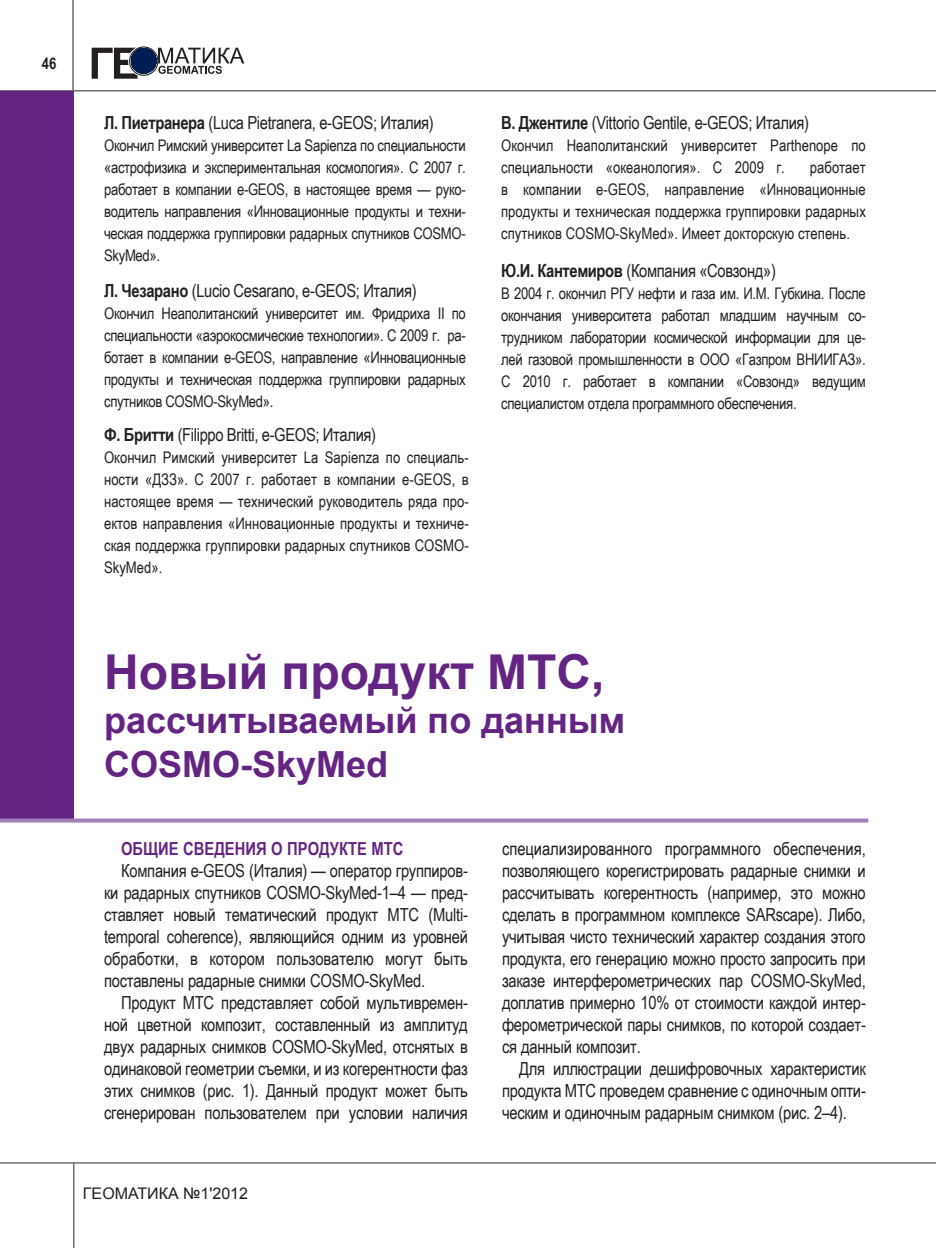
<style>
.page{position:relative;width:936px;height:1248px;background:#fff}
.page>*{position:absolute;margin:0;border:0;box-sizing:border-box;transform-origin:0 0}
.t1{font:700 48px "Arial";color:#642483}
.t2{font:700 36px/44px "Arial";color:#642483}
.tekst{font:18px/22px "Arial Narrow";letter-spacing:-.015em;color:#231f20;text-align:justify}
.zag_ODZZ{font:700 18px "Arial Narrow";color:#642483}
.t3{font:16px/22px "Arial Narrow";color:#231f20;text-align:justify}
.t4{font:16px "Arial";color:#231f20}
.t5{font:700 16px "Arial Narrow";color:#231f20}
.s1{font-weight:700}
</style>
<div class="page">
<svg style="left:129px;top:46px;width:29px;height:30px"></svg>
<svg style="left:92px;top:48px;width:152px;height:31px"></svg>
<div style="left:131px;top:48px;width:25px;height:25px;border:1px solid #001d51;border-radius:50%"></div>
<hr style="left:72px;top:0;width:2px;height:91px;background:#6c6d70">
<hr style="left:73px;top:1162px;width:1px;height:85px;background:#6c6d70">
<hr style="left:0;top:90px;width:935px;height:1px;background:#6c6d70">
<hr style="left:0;top:1161px;width:935px;height:2px;background:#6c6d70">
<div style="left:0;top:91px;width:74px;height:729px;background:#642483"></div>
<svg style="left:0;top:818px;width:868px;height:4px;background:#ab8fbe"></svg>
<p class="t5" style="left:42px;top:51px;width:16px">46</p>
<p class="tekst" style="left:104px;top:110px;width:331px"><span class="s1">Л. Пиетранера</span> (Luca Pietranera, e-GEOS; Италия)</p>
<p class="t3" style="left:104px;top:133px;width:363px">Окончил Римский университет La Sapienza по специальности «астрофизика и экспериментальная космология». С 2007 г. работает в компании e-GEOS, в настоящее время — руко&shy;водитель направления «Инновационные продукты и техни&shy;ческая поддержка группировки радарных спутников COSMO-SkyMed».</p>
<p class="tekst" style="left:104px;top:279px;width:314px"><span class="s1">Л. Чезарано</span> (Lucio Cesarano, e-GEOS; Италия)</p>
<p class="t3" style="left:104px;top:301px;width:363px">Окончил Неаполитанский университет им. Фридриха II по специальности «аэрокосмические технологии». С 2009 г. ра&shy;ботает в компании e-GEOS, направление «Инновационные продукты и техническая поддержка группировки радарных спутников COSMO-SkyMed».</p>
<p class="tekst" style="left:104px;top:423px;width:273px"><span class="s1">Ф. Бритти</span> (Filippo Britti, e-GEOS; Италия)</p>
<p class="t3" style="left:104px;top:446px;width:366px">Окончил Римский университет La Sapienza по специаль&shy;ности «ДЗЗ». С 2007 г. работает в компании e-GEOS, в настоящее время — технический руководитель ряда про&shy;ектов направления «Инновационные продукты и техниче&shy;ская поддержка группировки радарных спутников COSMO-SkyMed».</p>
<p class="tekst" style="left:501px;top:110px;width:309px"><span class="s1">В. Джентиле</span> (Vittorio Gentile, e-GEOS; Италия)</p>
<p class="t3" style="left:501px;top:133px;width:366px">Окончил Неаполитанский университет Parthenope по специальности «океанология». С 2009 г.</p>
<p class="t3" style="left:501px;top:155px;width:366px;text-indent:309px">работает в компании e-GEOS, направление «Инновационные продукты и техническая поддержка группировки радарных спутников COSMO-SkyMed». Имеет докторскую степень.</p>
<p class="tekst" style="left:501px;top:259px;width:276px"><span class="s1">Ю.И. Кантемиров</span> (Компания «Совзонд»)</p>
<p class="t3" style="left:501px;top:282px;width:366px">В 2004 г. окончил РГУ нефти и газа им. И.М. Губкина. После окончания университета работал младшим научным со&shy;трудником лаборатории космической информации для це&shy;лей газовой промышленности в ООО «Газпром ВНИИГАЗ».<br>С 2010 г. работает в компании «Совзонд» ведущим специалистом отдела программного обеспечения.</p>
<p class="t1" style="left:104px;top:640px;width:502px">Новый продукт MTC,</p>
<p class="t2" style="left:104px;top:699px;width:522px">рассчитываемый по данным<br>COSMO-SkyMed</p>
<p class="zag_ODZZ" style="left:121px;top:834px;width:284px">ОБЩИЕ СВЕДЕНИЯ О ПРОДУКТЕ MTC</p>
<p class="tekst" style="left:104px;top:858px;width:365px;text-indent:17px">Компания e-GEOS (Италия) — оператор группиров&shy;ки радарных спутников COSMO-SkyMed-1–4 — пред&shy;ставляет новый тематический продукт MTC (Multi&shy;temporal coherence), являющийся одним из уровней обработки, в котором пользователю могут быть поставлены радарные снимки COSMO-SkyMed.</p>
<p class="tekst" style="left:104px;top:990px;width:365px;text-indent:17px">Продукт MTC представляет собой мультивремен&shy;ной цветной композит, составленный из амплитуд двух радарных снимков COSMO-SkyMed, отснятых в одинаковой геометрии съемки, и из когерентности фаз этих снимков (рис. 1). Данный продукт может быть сгенерирован пользователем при условии наличия</p>
<p class="t4" style="left:83px;top:1182px;width:166px">ГЕОМАТИКА №1'2012</p>
<p class="tekst" style="left:502px;top:836px;width:365px">специализированного программного обеспечения, позволяющего корегистрировать радарные снимки и рассчитывать когерентность (например, это можно сделать в программном комплексе SARscape). Либо, учитывая чисто технический характер создания этого продукта, его генерацию можно просто запросить при заказе интерферометрических пар COSMO-SkyMed, доплатив примерно 10% от стоимости каждой интер&shy;ферометрической пары снимков, по которой создает&shy;ся данный композит.</p>
<p class="tekst" style="left:502px;top:1056px;width:365px;text-indent:17px">Для иллюстрации дешифровочных характеристик продукта MTC проведем сравнение с одиночным опти&shy;ческим и одиночным радарным снимком (рис. 2–4).</p>
</div>
